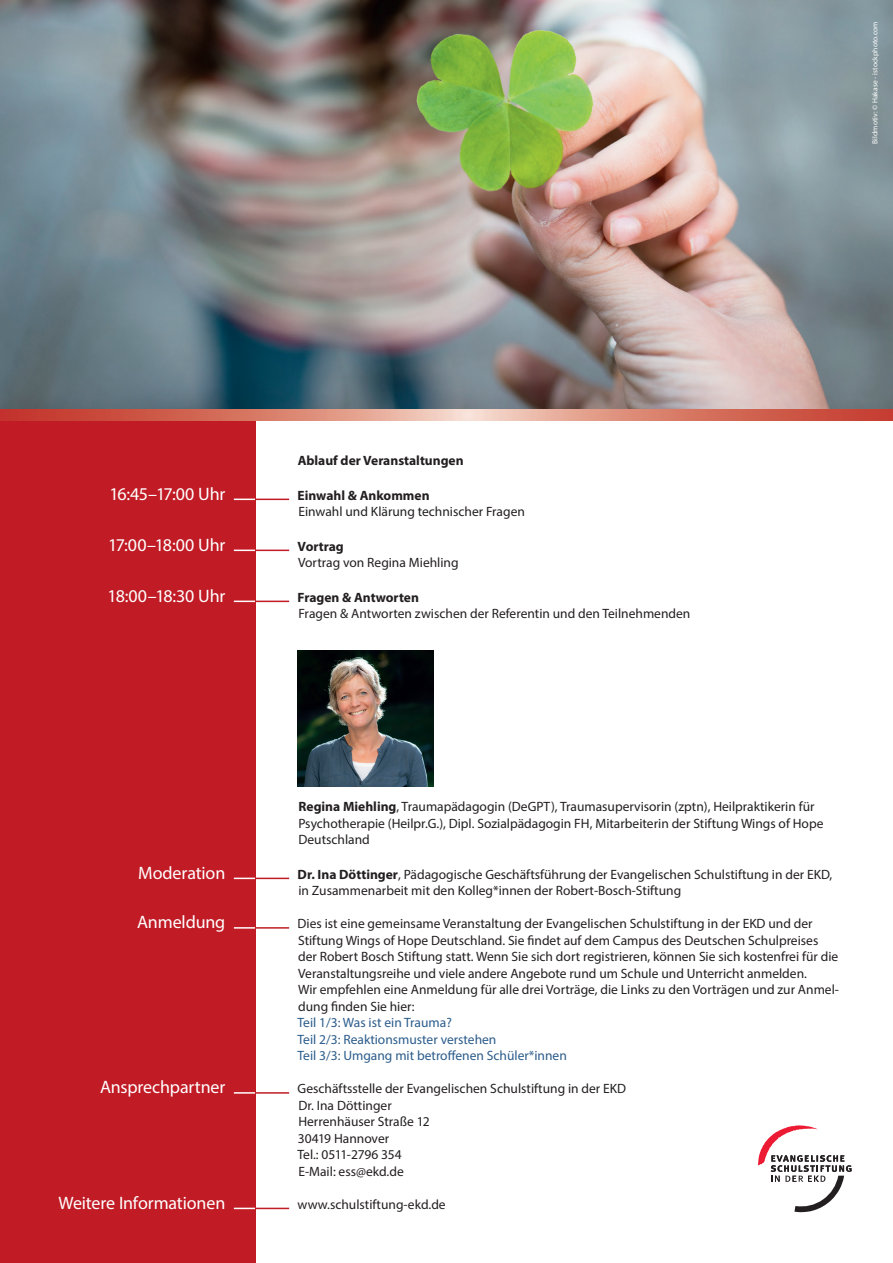
<style>
.page{position:relative;width:893px;height:1263px;background:#fff}
.page>*{position:absolute;margin:0;border:0;box-sizing:border-box;transform-origin:0 0}
.t1{font:18px "Myriad Pro";letter-spacing:-.01em;color:#fff}
.t2{font:13.5px/16.5px "Myriad Pro";color:#231f20}
.t3{font:13.5px/16.5px "Myriad Pro";color:#2b5c8b}
.t4{font:700 13.5px "Myriad Pro";color:#231f20}
.t5{font:7.5px "Myriad Pro";letter-spacing:.01em;color:#fff}
.s1{font-weight:700}
</style>
<div class="page">
<div style="left:0;top:3px;width:255px;height:1260px;background:#c11b25"></div>
<svg style="left:0;top:408px;width:893px;height:13px;background:#d07c6d"></svg>
<svg style="left:234px;top:499px;width:21px;height:1px"></svg>
<hr style="left:255px;top:499px;width:34px;height:1px;background:#c11b25">
<svg style="left:234px;top:550px;width:21px;height:1px"></svg>
<hr style="left:255px;top:550px;width:34px;height:1px;background:#c11b25">
<svg style="left:234px;top:601px;width:21px;height:1px"></svg>
<hr style="left:255px;top:601px;width:34px;height:1px;background:#c11b25">
<svg style="left:234px;top:878px;width:21px;height:1px"></svg>
<hr style="left:255px;top:878px;width:34px;height:1px;background:#c11b25">
<hr style="left:234px;top:927px;width:21px;height:2px;background:#fff">
<hr style="left:255px;top:927px;width:34px;height:2px;background:#c11b25">
<hr style="left:234px;top:1092px;width:21px;height:2px;background:#fff">
<hr style="left:255px;top:1092px;width:34px;height:2px;background:#c11b25">
<svg style="left:234px;top:1208px;width:21px;height:1px"></svg>
<hr style="left:255px;top:1208px;width:34px;height:1px;background:#c11b25">
<img style="left:298px;top:650px;width:136px;height:136px">
<img style="left:0;top:0;width:893px;height:408px">
<svg style="left:758px;top:1125px;width:94px;height:87px"></svg>
<p class="t5" style="left:870px;top:144px;width:124px;rotate:-90deg">Bildmotiv: ©Hakase - istockphoto.com</p>
<p class="t4" style="left:298px;top:452px;width:167px">Ablauf der Veranstaltungen</p>
<h1 class="t1" style="left:109px;top:482px;width:117px">16:45–17:00 Uhr</h1>
<p class="t4" style="left:298px;top:486px;width:133px">Einwahl &amp; Ankommen</p>
<p class="t2" style="left:298px;top:503px;width:228px">Einwahl und Klärung technischer Fragen</p>
<h1 class="t1" style="left:108px;top:533px;width:119px">17:00–18:00 Uhr</h1>
<p class="t4" style="left:298px;top:537px;width:48px">Vortrag</p>
<p class="t2" style="left:298px;top:554px;width:162px">Vortrag von Regina Miehling</p>
<h1 class="t1" style="left:108px;top:584px;width:119px">18:00–18:30 Uhr</h1>
<p class="t4" style="left:298px;top:588px;width:123px">Fragen &amp; Antworten</p>
<p class="t2" style="left:298px;top:605px;width:393px">Fragen &amp; Antworten zwischen der Referentin und den Teilnehmenden</p>
<p class="t2" style="left:298px;top:798px;width:527px"><span class="s1">Regina Miehling</span>, Traumapädagogin (DeGPT), Traumasupervisorin (zptn), Heilpraktikerin für<br>Psychotherapie (Heilpr.G.), Dipl. Sozialpädagogin FH, Mitarbeiterin der Stiftung Wings of Hope<br>Deutschland</p>
<h1 class="t1" style="left:138px;top:861px;width:89px">Moderation</h1>
<p class="t2" style="left:298px;top:866px;width:536px"><span class="s1">Dr. Ina Döttinger</span>, Pädagogische Geschäftsführung der Evangelischen Schulstiftung in der EKD, in Zusammenarbeit mit den Kolleg*innen der Robert-Bosch-Stiftung</p>
<h1 class="t1" style="left:137px;top:911px;width:90px">Anmeldung</h1>
<p class="t2" style="left:298px;top:915px;width:543px">Dies ist eine gemeinsame Veranstaltung der Evangelischen Schulstiftung in der EKD und der Stiftung Wings of Hope Deutschland. Sie findet auf dem Campus des Deutschen Schulpreises der Robert Bosch Stiftung statt. Wenn Sie sich dort registrieren, können Sie sich kostenfrei für die Veranstaltungsreihe und viele andere Angebote rund um Schule und Unterricht anmelden.<br>Wir empfehlen eine Anmeldung für alle drei Vorträge, die Links zu den Vorträgen und zur Anmel&shy;dung finden Sie hier:</p>
<p class="t3" style="left:298px;top:1014px;width:271px">Teil 1/3: Was ist ein Trauma?<br>Teil 2/3: Reaktionsmuster verstehen<br>Teil 3/3: Umgang mit betroffenen Schüler*innen</p>
<h1 class="t1" style="left:100px;top:1076px;width:127px">Ansprechpartner</h1>
<p class="t2" style="left:298px;top:1080px;width:330px">Geschäftsstelle der Evangelischen Schulstiftung in der EKD<br>Dr. Ina Döttinger<br>Herrenhäuser Straße 12<br>30419 Hannover<br>Tel.: 0511-2796 354<br>E-Mail: ess@ekd.de</p>
<h1 class="t1" style="left:58px;top:1191px;width:168px">Weitere Informationen</h1>
<p class="t2" style="left:298px;top:1196px;width:150px">www.schulstiftung-ekd.de</p>
</div>
